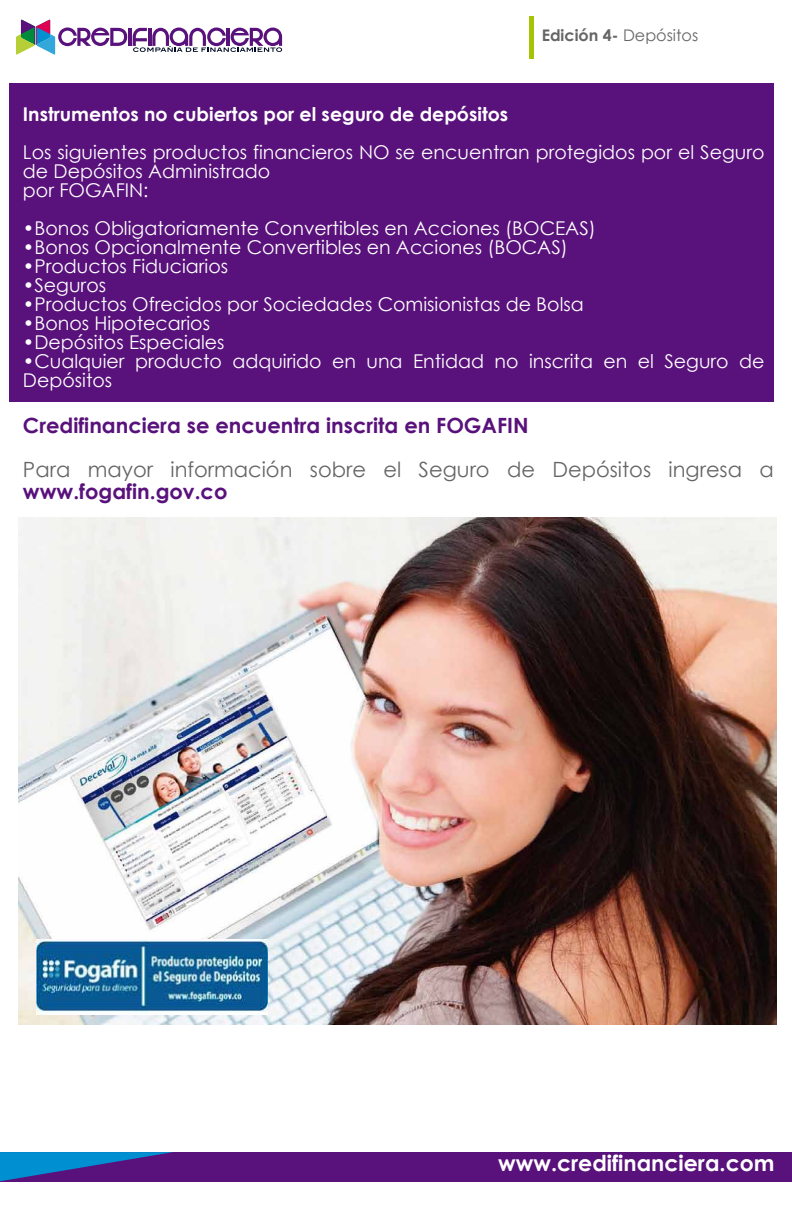
<style>
.page{position:relative;width:792px;height:1224px;background:#fff}
.page>*{position:absolute;margin:0;border:0;box-sizing:border-box;transform-origin:0 0}
.t1{font:700 22px "Century Gothic";color:#fff}
.t2{font:700 21px "Century Gothic";color:#59117b}
.t3{font:21px "Century Gothic";color:#666565}
.t4{font:19px/19px "Century Gothic";color:#fff}
.t5{font:700 19px "Century Gothic";color:#fff}
.t6{font:700 16px "Century Gothic";color:#666565}
.s1{font-weight:400}
</style>
<div class="page">
<hr style="left:529px;top:16px;width:4px;height:42px;background:#a4c405">
<svg style="left:16px;top:20px;width:266px;height:35px"></svg>
<div style="left:0;top:1152px;width:792px;height:29px;background:#59117b"></div>
<svg style="left:0;top:1152px;width:173px;height:29px"></svg>
<div style="left:10px;top:84px;width:764px;height:318px;background:#59117b"></div>
<img style="left:19px;top:517px;width:758px;height:507px">
<img style="left:37px;top:940px;width:231px;height:75px">
<p class="t6" style="left:542px;top:23px;width:158px">Edición 4- <span class="s1">Depósitos</span></p>
<p class="t5" style="left:23px;top:99px;width:487px">Instrumentos no cubiertos por el seguro de depósitos</p>
<p class="t4" style="left:23px;top:142px;width:743px">Los siguientes productos financieros NO se encuentran protegidos por el Seguro de Depósitos Administrado<br>por FOGAFIN:</p>
<p class="t4" style="left:23px;top:218px;width:574px">•Bonos Obligatoriamente Convertibles en Acciones (BOCEAS)</p>
<p class="t4" style="left:23px;top:237px;width:546px">•Bonos Opcionalmente Convertibles en Acciones (BOCAS)</p>
<p class="t4" style="left:23px;top:256px;width:207px">•Productos Fiduciarios</p>
<p class="t4" style="left:23px;top:275px;width:85px">•Seguros</p>
<p class="t4" style="left:23px;top:294px;width:562px">•Productos Ofrecidos por Sociedades Comisionistas de Bolsa</p>
<p class="t4" style="left:23px;top:313px;width:189px">•Bonos Hipotecarios</p>
<p class="t4" style="left:23px;top:332px;width:203px">•Depósitos Especiales</p>
<p class="t4" style="left:23px;top:351px;width:743px">•Cualquier producto adquirido en una Entidad no inscrita en el Seguro de<br>Depósitos</p>
<p class="t2" style="left:23px;top:410px;width:507px">Credifinanciera se encuentra inscrita en FOGAFIN</p>
<p class="t3" style="left:23px;top:455px;width:752px">Para mayor información sobre el Seguro de Depósitos ingresa a</p>
<p class="t2" style="left:23px;top:476px;width:206px">www.fogafin.gov.co</p>
<p class="t1" style="left:498px;top:1147px;width:278px">www.credifinanciera.com</p>
</div>
